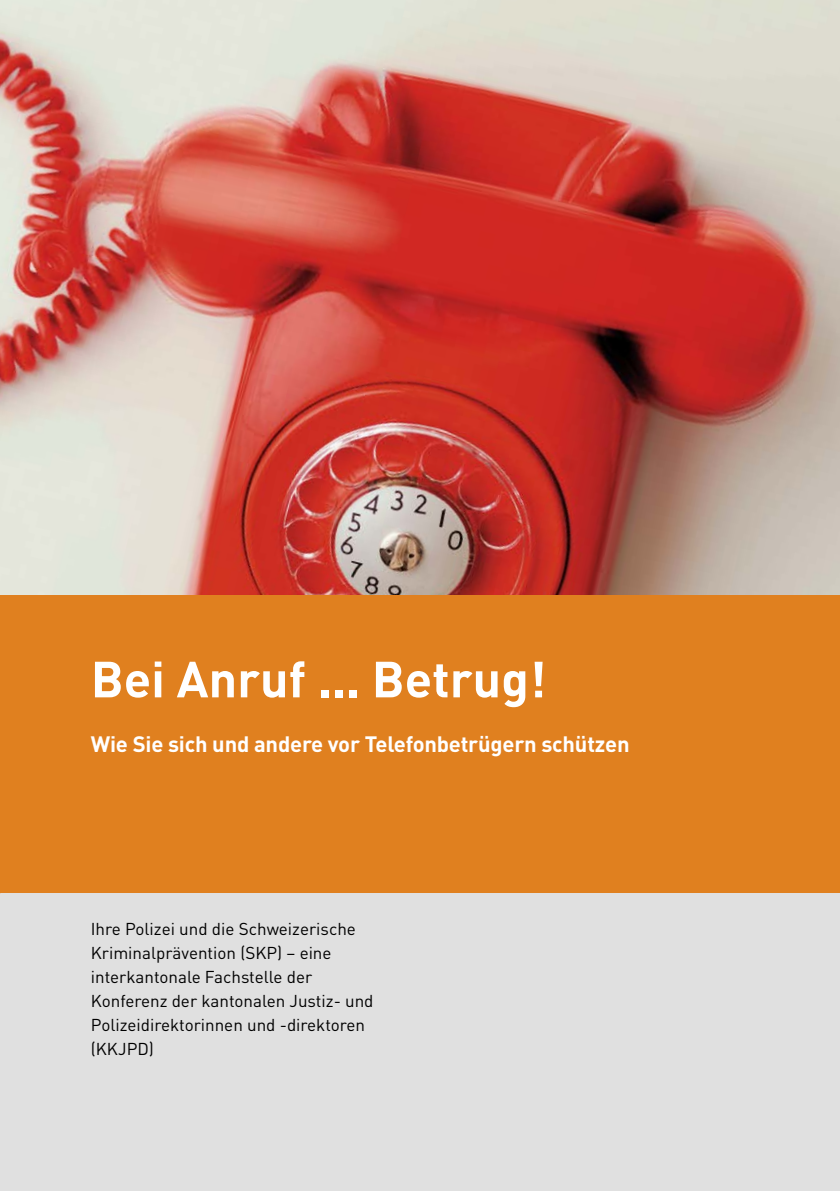
<style>
.page{position:relative;width:840px;height:1191px;background:#fff}
.page>*{position:absolute;margin:0;border:0;box-sizing:border-box;transform-origin:0 0}
.t1{font:700 50px "DIN Weber";color:#fff}
.t2{font:700 22px "DIN Weber";letter-spacing:-.01em;color:#fff}
.t3{font:17px/24px "DIN Weber";color:#000}
</style>
<div class="page">
<div style="left:0;top:893px;width:839px;height:298px;background:#e0e0e0"></div>
<img style="left:0;top:0;width:839px;height:595px">
<div style="left:0;top:595px;width:839px;height:298px;background:#e0801f"></div>
<h1 class="t1" style="left:91px;top:646px;width:457px">Bei Anruf ... Betrug!</h1>
<p class="t2" style="left:91px;top:729px;width:540px">Wie Sie sich und andere vor Telefonbetrügern schützen</p>
<p class="t3" style="left:91px;top:916px;width:284px">Ihre Polizei und die Schweizerische<br>Kriminalprävention (SKP) – eine interkantonale Fachstelle der<br>Konferenz der kantonalen Justiz- und<br>Polizeidirektorinnen und -direktoren (KKJPD)</p>
</div>
